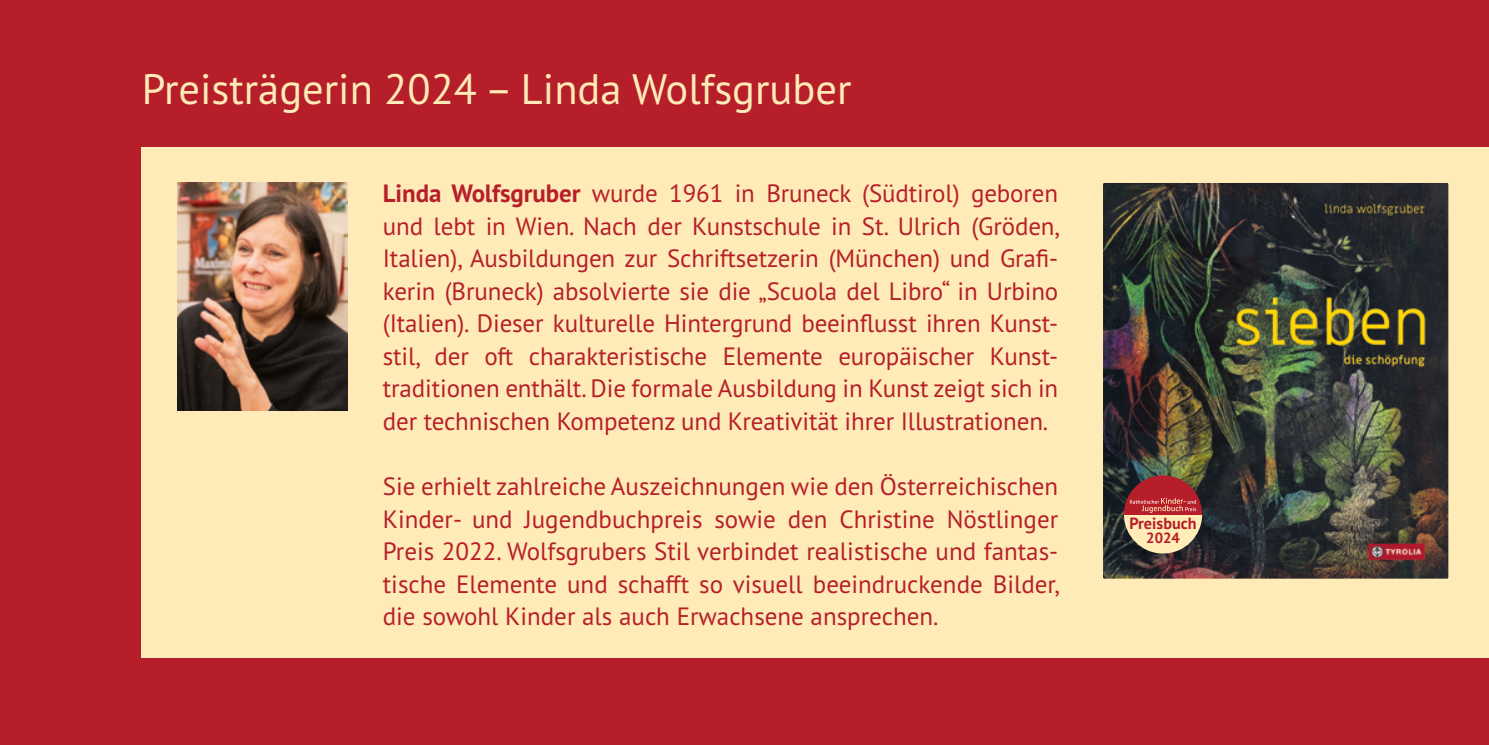
<style>
.page{position:relative;width:1489px;height:745px;background:#fff}
.page>*{position:absolute;margin:0;border:0;box-sizing:border-box;transform-origin:0 0}
.t1{font:42.5px "PT Sans Pro";color:#ffebb8}
.t2{font:25px/32.5px "PT Sans Pro";letter-spacing:-.005em;color:#b61f29}
.t3{font:700 16.25px "PT Sans Pro";color:#b61f29}
.t4{font:700 14.75px "PT Sans Pro";color:#b61f29}
.s1{font-weight:700}
</style>
<div class="page">
<div style="left:0;top:0;width:1488px;height:744px;background:#b61f29"></div>
<div style="left:142px;top:147px;width:1346px;height:510px;background:#ffebb8"></div>
<img style="left:177px;top:183px;width:170px;height:227px">
<img style="left:1103px;top:183px;width:345px;height:395px">
<svg style="left:1123px;top:514px;width:78px;height:39px"></svg>
<svg style="left:1123px;top:475px;width:78px;height:39px;background:#8c2b2c"></svg>
<svg style="left:1129px;top:497px;width:67px;height:15px"></svg>
<h1 class="t1" style="left:142px;top:61px;width:711px">Preisträgerin 2024 – Linda Wolfsgruber</h1>
<p class="t2" style="left:383px;top:176px;width:678px"><span class="s1">Linda Wolfsgruber</span> wurde 1961 in Bruneck (Südtirol) geboren und lebt in Wien. Nach der Kunstschule in St. Ulrich (Gröden, Italien), Ausbildungen zur Schriftsetzerin (München) und Grafi&shy;kerin (Bruneck) absolvierte sie die „Scuola del Libro“ in Urbino (Italien). Dieser kulturelle Hintergrund beeinflusst ihren Kunst&shy;stil, der oft charakteristische Elemente europäischer Kunst&shy;traditionen enthält. Die formale Ausbildung in Kunst zeigt sich in der technischen Kompetenz und Kreativität ihrer Illustrationen.</p>
<p class="t2" style="left:383px;top:469px;width:679px;text-align:justify">Sie erhielt zahlreiche Auszeichnungen wie den Österreichischen Kinder- und Jugendbuchpreis sowie den Christine Nöstlinger Preis 2022. Wolfsgrubers Stil verbindet realistische und fantas&shy;tische Elemente und schafft so visuell beeindruckende Bilder, die sowohl Kinder als auch Erwachsene ansprechen.</p>
<p class="t3" style="left:1129px;top:512px;width:69px">Preisbuch</p>
<p class="t4" style="left:1146px;top:528px;width:35px">2024</p>
</div>
